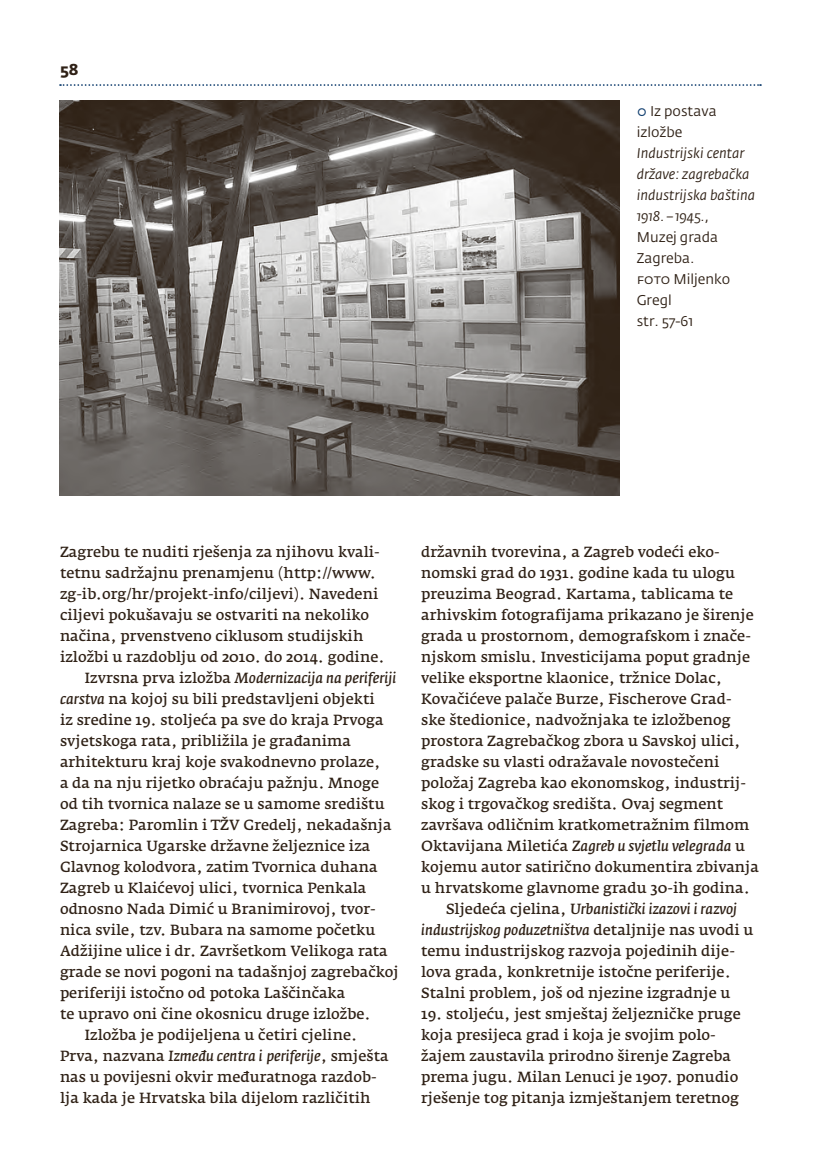
<style>
.page{position:relative;width:820px;height:1168px;background:#fff}
.page>*{position:absolute;margin:0;border:0;box-sizing:border-box;transform-origin:0 0}
.t1{font:700 15.75px "Fedra Sans Std";color:#2f2116}
.t2{font:600 14.53px/21px "Fedra Serif A Std";color:#2f2116}
.t3{font:italic 600 14.53px "Fedra Serif A Std";color:#2f2116}
.t4{font:italic 14px/21px "Fedra Sans Std";color:#2f2116}
.t5{font:14px/21px "Fedra Sans Std";color:#2f2116}
.s1{color:#134070}
.s2{font-style:normal}
.s3{font-style:italic}
</style>
<div class="page">
<svg style="left:60px;top:84px;width:700px;height:2px"></svg>
<img style="left:60px;top:101px;width:559px;height:394px">
<p class="t1" style="left:60px;top:60px;width:20px">58</p>
<p class="t5" style="left:636px;top:101px;width:81px"><span class="s1">○</span> Iz postava izložbe</p>
<p class="t4" style="left:636px;top:143px;width:120px">Industrijski centar države: zagrebačka industrijska baština<br>1918. –1945.,</p>
<p class="t5" style="left:636px;top:227px;width:95px">Muzej grada<br>Zagreba.<br>Foto Miljenko<br>Gregl<br>str. 57-61</p>
<p class="t2" style="left:60px;top:541px;width:321px">Zagrebu te nuditi rješenja za njihovu kvali-</p>
<p class="t2" style="left:60px;top:562px;width:317px">tetnu sadržajnu prenamjenu (http://www.</p>
<p class="t2" style="left:60px;top:583px;width:320px">zg-ib.org/hr/projekt-info/ciljevi). Navedeni</p>
<p class="t2" style="left:60px;top:604px;width:310px">ciljevi pokušavaju se ostvariti na nekoliko</p>
<p class="t2" style="left:60px;top:625px;width:305px">načina, prvenstveno ciklusom studijskih</p>
<p class="t2" style="left:60px;top:646px;width:326px">izložbi u razdoblju od 2010. do 2014. godine.</p>
<p class="t3" style="left:85px;top:669px;width:313px"><span class="s2">Izvrsna prva izložba</span> Modernizacija na periferiji</p>
<p class="t2" style="left:60px;top:688px;width:316px"><span class="s3">carstva</span> na kojoj su bili predstavljeni objekti</p>
<p class="t2" style="left:60px;top:709px;width:325px">iz sredine 19. stoljeća pa sve do kraja Prvoga</p>
<p class="t2" style="left:60px;top:730px;width:292px">svjetskoga rata, približila je građanima</p>
<p class="t2" style="left:60px;top:751px;width:322px">arhitekturu kraj koje svakodnevno prolaze,</p>
<p class="t2" style="left:60px;top:772px;width:320px">a da na nju rijetko obraćaju pažnju. Mnoge</p>
<p class="t2" style="left:60px;top:793px;width:326px">od tih tvornica nalaze se u samome središtu</p>
<p class="t2" style="left:60px;top:814px;width:333px">Zagreba: Paromlin i TŽV Gredelj, nekadašnja</p>
<p class="t2" style="left:60px;top:835px;width:312px">Strojarnica Ugarske državne željeznice iza</p>
<p class="t2" style="left:60px;top:856px;width:319px">Glavnog kolodvora, zatim Tvornica duhana</p>
<p class="t2" style="left:60px;top:877px;width:308px">Zagreb u Klaićevoj ulici, tvornica Penkala</p>
<p class="t2" style="left:60px;top:898px;width:317px">odnosno Nada Dimić u Branimirovoj, tvor-</p>
<p class="t2" style="left:60px;top:919px;width:317px">nica svile, tzv. Bubara na samome početku</p>
<p class="t2" style="left:60px;top:940px;width:329px">Adžijine ulice i dr. Završetkom Velikoga rata</p>
<p class="t2" style="left:60px;top:961px;width:340px">grade se novi pogoni na tadašnjoj zagrebačkoj</p>
<p class="t2" style="left:60px;top:982px;width:287px">periferiji istočno od potoka Laščinčaka</p>
<p class="t2" style="left:60px;top:1003px;width:312px">te upravo oni čine okosnicu druge izložbe.</p>
<p class="t2" style="left:85px;top:1024px;width:274px">Izložba je podijeljena u četiri cjeline.</p>
<p class="t3" style="left:60px;top:1047px;width:330px"><span class="s2">Prva, nazvana</span> Između centra i periferije<span class="s2">, smješta</span></p>
<p class="t2" style="left:60px;top:1066px;width:317px">nas u povijesni okvir međuratnoga razdob-</p>
<p class="t2" style="left:60px;top:1087px;width:312px">lja kada je Hrvatska bila dijelom različitih</p>
<p class="t2" style="left:421px;top:541px;width:300px">državnih tvorevina, a Zagreb vodeći eko-</p>
<p class="t2" style="left:421px;top:562px;width:315px">nomski grad do 1931. godine kada tu ulogu</p>
<p class="t2" style="left:421px;top:583px;width:313px">preuzima Beograd. Kartama, tablicama te</p>
<p class="t2" style="left:421px;top:604px;width:334px">arhivskim fotografijama prikazano je širenje</p>
<p class="t2" style="left:421px;top:625px;width:331px">grada u prostornom, demografskom i znače-</p>
<p class="t2" style="left:421px;top:646px;width:330px">njskom smislu. Investicijama poput gradnje</p>
<p class="t2" style="left:421px;top:667px;width:302px">velike eksportne klaonice, tržnice Dolac,</p>
<p class="t2" style="left:421px;top:688px;width:312px">Kovačićeve palače Burze, Fischerove Grad-</p>
<p class="t2" style="left:421px;top:709px;width:311px">ske štedionice, nadvožnjaka te izložbenog</p>
<p class="t2" style="left:421px;top:730px;width:321px">prostora Zagrebačkog zbora u Savskoj ulici,</p>
<p class="t2" style="left:421px;top:751px;width:299px">gradske su vlasti odražavale novostečeni</p>
<p class="t2" style="left:421px;top:772px;width:326px">položaj Zagreba kao ekonomskog, industrij-</p>
<p class="t2" style="left:421px;top:793px;width:303px">skog i trgovačkog središta. Ovaj segment</p>
<p class="t2" style="left:421px;top:814px;width:329px">završava odličnim kratkometražnim filmom</p>
<p class="t3" style="left:421px;top:837px;width:325px"><span class="s2">Oktavijana Miletića</span> Zagreb u svjetlu velegrada <span class="s2">u</span></p>
<p class="t2" style="left:421px;top:856px;width:339px">kojemu autor satirično dokumentira zbivanja</p>
<p class="t2" style="left:421px;top:877px;width:330px">u hrvatskome glavnome gradu 30-ih godina.</p>
<p class="t3" style="left:446px;top:900px;width:292px"><span class="s2">Sljedeća cjelina,</span> Urbanistički izazovi i razvoj</p>
<p class="t3" style="left:421px;top:921px;width:334px">industrijskog poduzetništva <span class="s2">detaljnije nas uvodi u</span></p>
<p class="t2" style="left:421px;top:940px;width:315px">temu industrijskog razvoja pojedinih dije-</p>
<p class="t2" style="left:421px;top:961px;width:311px">lova grada, konkretnije istočne periferije.</p>
<p class="t2" style="left:421px;top:982px;width:311px">Stalni problem, još od njezine izgradnje u</p>
<p class="t2" style="left:421px;top:1003px;width:321px">19. stoljeću, jest smještaj željezničke pruge koja presijeca grad i koja je svojim polo&shy;žajem zaustavila prirodno širenje Zagreba prema jugu. Milan Lenuci je 1907. ponudio rješenje tog pitanja izmještanjem teretnog</p>
</div>
